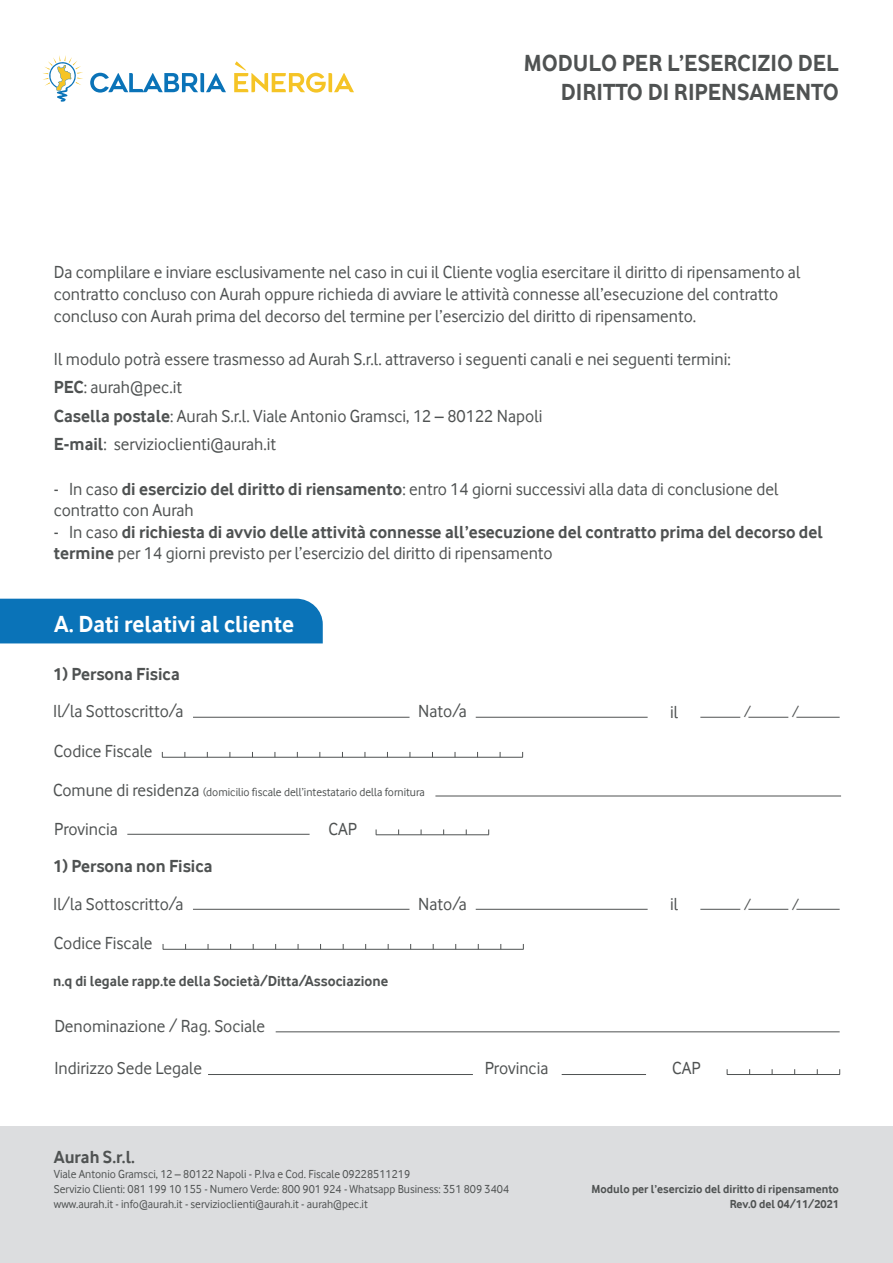
<style>
.page{position:relative;width:893px;height:1263px;background:#fff}
.page>*{position:absolute;margin:0;border:0;box-sizing:border-box;transform-origin:0 0}
.t1{font:700 24px/28.5px "Vodafone";color:#4f5252;text-align:right}
.t2{font:700 24px "Vodafone";color:#fff}
.Scheda{font:18px/21.6px "Vodafone";color:#4f5252}
.Scheda-2{font:700 18px/21.6px "Vodafone";color:#4f5252}
.Scheda-3{font:700 15px "Vodafone";color:#4f5252}
.Scheda-4{font:15px "Vodafone";color:#4f5252}
.Scheda-5{font:12px/15px "Vodafone";color:#4f5252}
.t3{font:700 12px/15px "Vodafone";color:#4f5252;text-align:right}
.s1{font-weight:700}
.s2{font-weight:400}
.s3{font-size:18px}
</style>
<div class="page">
<div style="left:0;top:1126px;width:893px;height:137px;background:#dcdddf"></div>
<svg style="left:43px;top:55px;width:40px;height:47px"></svg>
<svg style="left:90px;top:73px;width:136px;height:20px"></svg>
<svg style="left:234px;top:61px;width:120px;height:32px"></svg>
<hr style="left:727px;top:1074px;width:113px;height:1px;background:#4f5252">
<hr style="left:376px;top:834px;width:113px;height:1px;background:#4f5252">
<hr style="left:193px;top:717px;width:217px;height:1px;background:#4f5252">
<hr style="left:193px;top:909px;width:216px;height:1px;background:#4f5252">
<hr style="left:435px;top:796px;width:406px;height:1px;background:#4f5252">
<hr style="left:476px;top:717px;width:172px;height:1px;background:#4f5252">
<hr style="left:476px;top:909px;width:172px;height:1px;background:#4f5252">
<hr style="left:127px;top:834px;width:183px;height:1px;background:#4f5252">
<hr style="left:208px;top:1074px;width:265px;height:1px;background:#4f5252">
<hr style="left:562px;top:1074px;width:84px;height:1px;background:#4f5252">
<hr style="left:276px;top:1031px;width:564px;height:1px;background:#4f5252">
<hr style="left:700px;top:717px;width:40px;height:1px;background:#4f5252">
<hr style="left:700px;top:909px;width:40px;height:1px;background:#4f5252">
<hr style="left:748px;top:717px;width:40px;height:1px;background:#4f5252">
<hr style="left:748px;top:909px;width:40px;height:1px;background:#4f5252">
<hr style="left:796px;top:717px;width:44px;height:1px;background:#4f5252">
<hr style="left:796px;top:909px;width:44px;height:1px;background:#4f5252">
<hr style="left:162px;top:757px;width:361px;height:1px;background:#4f5252">
<hr style="left:163px;top:949px;width:360px;height:1px;background:#4f5252">
<div style="left:0;top:599px;width:323px;height:44px;background:#0a73b8"></div>
<h1 class="t1" style="left:524px;top:49px;width:317px">MODULO PER L’ESERCIZIO DEL<br>DIRITTO DI RIPENSAMENTO</h1>
<p class="Scheda" style="left:54px;top:261px;width:748px">Da complilare e inviare esclusivamente nel caso in cui il Cliente voglia esercitare il diritto di ripensamento al</p>
<p class="Scheda" style="left:54px;top:283px;width:726px">contratto concluso con Aurah oppure richieda di avviare le attività connesse all’esecuzione del contratto concluso con Aurah prima del decorso del termine per l’esercizio del diritto di ripensamento.</p>
<p class="Scheda" style="left:54px;top:348px;width:678px">Il modulo potrà essere trasmesso ad Aurah S.r.l. attraverso i seguenti canali e nei seguenti termini:</p>
<p class="Scheda" style="left:54px;top:376px;width:130px"><span class="s1">PEC</span>: aurah@pec.it</p>
<p class="Scheda" style="left:54px;top:405px;width:490px"><span class="s1">Casella postale</span>: Aurah S.r.l. Viale Antonio Gramsci, 12 – 80122 Napoli</p>
<p class="Scheda" style="left:54px;top:433px;width:224px"><span class="s1">E-mail</span>: servizioclienti@aurah.it</p>
<p class="Scheda" style="left:54px;top:478px;width:726px">- In caso <span class="s1">di esercizio del diritto di riensamento</span>: entro 14 giorni successivi alla data di conclusione del contratto con Aurah</p>
<p class="Scheda-2" style="left:54px;top:521px;width:770px"><span class="s2">- In caso</span> di richiesta di avvio delle attività connesse all’esecuzione del contratto prima del decorso del termine <span class="s2">per 14 giorni previsto per l’esercizio del diritto di ripensamento</span></p>
<h1 class="t2" style="left:54px;top:610px;width:241px">A. Dati relativi al cliente</h1>
<p class="Scheda-2" style="left:53px;top:663px;width:128px">1) Persona Fisica</p>
<p class="Scheda" style="left:53px;top:700px;width:132px">Il/la Sottoscritto/a</p>
<p class="Scheda" style="left:54px;top:740px;width:100px">Codice Fiscale</p>
<p class="Scheda" style="left:418px;top:700px;width:50px">Nato/a</p>
<p class="Scheda-5" style="left:53px;top:785px;width:373px"><span class="s3">Comune di residenza</span> (domicilio fiscale dell’intestatario della fornitura</p>
<p class="Scheda" style="left:54px;top:818px;width:65px">Provincia</p>
<p class="Scheda-2" style="left:53px;top:855px;width:161px">1) Persona non Fisica</p>
<p class="Scheda" style="left:53px;top:892px;width:132px">Il/la Sottoscritto/a</p>
<p class="Scheda" style="left:54px;top:932px;width:100px">Codice Fiscale</p>
<p class="Scheda" style="left:328px;top:818px;width:30px">CAP</p>
<p class="Scheda-3" style="left:53px;top:972px;width:337px">n.q di legale rapp.te della Società/Ditta/Associazione</p>
<p class="Scheda" style="left:54px;top:1015px;width:212px">Denominazione / Rag. Sociale</p>
<p class="Scheda" style="left:418px;top:892px;width:50px">Nato/a</p>
<p class="Scheda" style="left:670px;top:701px;width:10px">il</p>
<p class="Scheda" style="left:670px;top:893px;width:10px">il</p>
<p class="Scheda" style="left:54px;top:1057px;width:149px">Indirizzo Sede Legale</p>
<p class="Scheda" style="left:485px;top:1057px;width:65px">Provincia</p>
<p class="Scheda" style="left:672px;top:1057px;width:30px">CAP</p>
<p class="Scheda-4" style="left:744px;top:704px;width:8px">/</p>
<p class="Scheda-4" style="left:792px;top:704px;width:8px">/</p>
<p class="Scheda-4" style="left:744px;top:897px;width:8px">/</p>
<p class="Scheda-4" style="left:792px;top:897px;width:8px">/</p>
<p class="Scheda-2" style="left:54px;top:1146px;width:83px">Aurah S.r.l.</p>
<p class="Scheda-5" style="left:54px;top:1166px;width:457px">Viale Antonio Gramsci, 12 – 80122 Napoli - P.Iva e Cod. Fiscale 09228511219<br>Servizio Clienti: 081 199 10 155 - Numero Verde: 800 901 924 - Whatsapp Business: 351 809 3404 www.aurah.it - info@aurah.it - servizioclienti@aurah.it - aurah@pec.it</p>
<p class="t3" style="left:591px;top:1181px;width:249px">Modulo per l’esercizio del diritto di ripensamento<br>Rev.0 del 04/11/2021</p>
</div>
